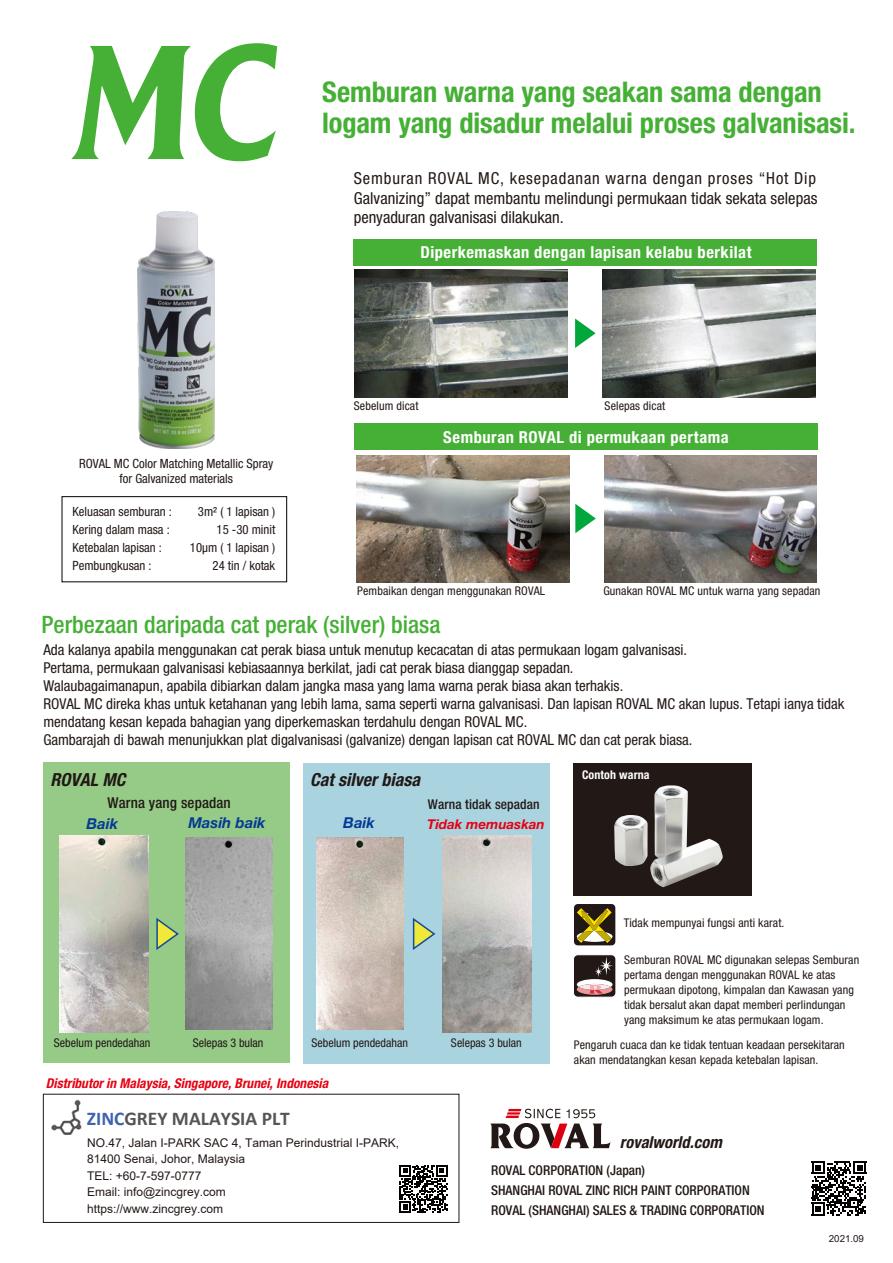
<style>
.page{position:relative;width:893px;height:1263px;background:#fff}
.page>*{position:absolute;margin:0;border:0;box-sizing:border-box;transform-origin:0 0}
.t1{font:700 condensed 28.5px/31.3px "Helvetica Neue LT Pro";letter-spacing:-.005em;color:#45b035}
.t2{font:500 condensed 24px "Helvetica Neue LT Pro";color:#45b035}
.t3{font:700 19.5px "Calibri";color:#545555}
.t4{font:italic 700 condensed 18px "Helvetica Neue LT Pro";color:#221815}
.t5{font:condensed 16.5px/19.8px "Helvetica Neue LT Pro";color:#221815;text-align:justify}
.t6{font:700 condensed 16.5px "Helvetica Neue LT Pro";letter-spacing:.03em;color:#fff}
.t7{font:italic 700 condensed 16.5px "Helvetica Neue LT Pro";color:#221815}
.t8{font:condensed 15px/18px "Helvetica Neue LT Pro";color:#221815}
.t9{font:italic 700 15px "Helvetica Neue LT Pro";color:#063994}
.t10{font:500 condensed 15px "Helvetica Neue LT Pro";letter-spacing:.01em;color:#221815}
.t11{font:500 condensed 13.5px/19.6px "Helvetica Neue LT Pro";color:#221815}
.t12{font:italic 700 condensed 13.5px "Helvetica Neue LT Pro";color:#e60012}
.t13{font:italic 700 13.5px "Helvetica Neue LT Pro";color:#e60012}
.t14{font:condensed 12.75px/15px "Helvetica Neue LT Pro";color:#221815;text-align:center}
.t15{font:condensed 12px/15px "Helvetica Neue LT Pro";letter-spacing:.01em;color:#221815}
.t16{font:12px/16.5px "Arial";color:#221815}
.t17{font:700 condensed 12px "Helvetica Neue LT Pro";letter-spacing:.01em;color:#fff}
.t18{font:9.75px "Arial";color:#221815}
.s1{color:#3f63ae}
</style>
<div class="page">
<div style="left:43px;top:1094px;width:416px;height:129px;border:1px solid #221815"></div>
<svg style="left:72px;top:43px;width:205px;height:118px"></svg>
<div style="left:354px;top:240px;width:463px;height:26px;background:#45b035"></div>
<div style="left:354px;top:424px;width:463px;height:26px;background:#45b035"></div>
<img style="left:357px;top:455px;width:212px;height:128px">
<img style="left:604px;top:455px;width:213px;height:128px">
<img style="left:603px;top:269px;width:212px;height:128px">
<img style="left:355px;top:269px;width:212px;height:128px">
<svg style="left:575px;top:318px;width:21px;height:30px"></svg>
<svg style="left:575px;top:504px;width:21px;height:29px"></svg>
<div style="left:62px;top:496px;width:225px;height:86px;border:1px solid #040000"></div>
<div style="left:43px;top:762px;width:247px;height:301px;background:#95cb87"></div>
<div style="left:303px;top:763px;width:247px;height:300px;background:#aad3e0"></div>
<img style="left:59px;top:835px;width:89px;height:197px">
<img style="left:185px;top:838px;width:87px;height:192px">
<img style="left:316px;top:838px;width:87px;height:192px">
<img style="left:442px;top:835px;width:90px;height:197px">
<img style="left:138px;top:211px;width:77px;height:238px">
<svg style="left:156px;top:918px;width:23px;height:32px"></svg>
<svg style="left:412px;top:918px;width:24px;height:32px"></svg>
<svg style="left:490px;top:1109px;width:120px;height:40px"></svg>
<div style="left:573px;top:955px;width:43px;height:42px;background:#221815;border-radius:4px"></div>
<div style="left:573px;top:954px;width:43px;height:44px;border:1px solid #fff;border-radius:4px"></div>
<svg style="left:577px;top:957px;width:36px;height:38px"></svg>
<div style="left:573px;top:903px;width:43px;height:43px;background:#221815;border-radius:4px"></div>
<div style="left:573px;top:903px;width:43px;height:43px;border:1px solid #fff;border-radius:4px"></div>
<svg style="left:577px;top:908px;width:35px;height:35px"></svg>
<div style="left:573px;top:763px;width:178px;height:132px;background:#221815"></div>
<img style="left:614px;top:785px;width:109px;height:102px">
<img style="left:51px;top:1099px;width:30px;height:35px">
<svg style="left:399px;top:1165px;width:48px;height:48px"></svg>
<svg style="left:812px;top:1161px;width:54px;height:55px"></svg>
<h1 class="t1" style="left:322px;top:76px;width:535px">Semburan warna yang seakan sama dengan logam yang disadur melalui proses galvanisasi.</h1>
<p class="t5" style="left:354px;top:168px;width:465px">Semburan ROVAL MC, kesepadanan warna dengan proses “Hot Dip Galvanizing” dapat membantu melindungi permukaan tidak sekata selepas penyaduran galvanisasi dilakukan.</p>
<p class="t6" style="left:420px;top:242px;width:333px">Diperkemaskan dengan lapisan kelabu berkilat</p>
<p class="t15" style="left:354px;top:398px;width:66px">Sebelum dicat</p>
<p class="t15" style="left:605px;top:398px;width:62px">Selepas dicat</p>
<p class="t14" style="left:79px;top:456px;width:196px">ROVAL MC Color Matching Metallic Spray for Galvanized materials</p>
<p class="t14" style="left:73px;top:504px;width:101px">Keluasan semburan :</p>
<p class="t14" style="left:198px;top:504px;width:79px">3m² ( 1 lapisan )</p>
<p class="t14" style="left:73px;top:522px;width:99px">Kering dalam masa :</p>
<p class="t14" style="left:217px;top:522px;width:60px">15 -30 minit</p>
<p class="t14" style="left:73px;top:540px;width:91px">Ketebalan lapisan :</p>
<p class="t14" style="left:190px;top:540px;width:87px">10μm ( 1 lapisan )</p>
<p class="t14" style="left:73px;top:558px;width:81px">Pembungkusan :</p>
<p class="t14" style="left:213px;top:558px;width:64px">24 tin / kotak</p>
<p class="t6" style="left:443px;top:427px;width:287px">Semburan ROVAL di permukaan pertama</p>
<p class="t15" style="left:357px;top:583px;width:189px">Pembaikan dengan menggunakan ROVAL</p>
<p class="t15" style="left:603px;top:583px;width:219px">Gunakan ROVAL MC untuk warna yang sepadan</p>
<h2 class="t2" style="left:42px;top:610px;width:400px">Perbezaan daripada cat perak (silver) biasa</h2>
<p class="t8" style="left:43px;top:640px;width:803px">Ada kalanya apabila menggunakan cat perak biasa untuk menutup kecacatan di atas permukaan logam galvanisasi.<br>Pertama, permukaan galvanisasi kebiasaannya berkilat, jadi cat perak biasa dianggap sepadan.<br>Walaubagaimanapun, apabila dibiarkan dalam jangka masa yang lama warna perak biasa akan terhakis.<br>ROVAL MC direka khas untuk ketahanan yang lebih lama, sama seperti warna galvanisasi. Dan lapisan ROVAL MC akan lupus. Tetapi ianya tidak mendatang kesan kepada bahagian yang diperkemaskan terdahulu dengan ROVAL MC.<br>Gambarajah di bawah menunjukkan plat digalvanisasi (galvanize) dengan lapisan cat ROVAL MC dan cat perak biasa.</p>
<p class="t4" style="left:51px;top:768px;width:77px">ROVAL MC</p>
<p class="t4" style="left:310px;top:768px;width:111px">Cat silver biasa</p>
<p class="t10" style="left:108px;top:793px;width:125px">Warna yang sepadan</p>
<p class="t11" style="left:428px;top:794px;width:113px">Warna tidak sepadan</p>
<p class="t9" style="left:188px;top:814px;width:79px">Masih baik</p>
<p class="t9" style="left:343px;top:814px;width:33px">Baik</p>
<p class="t13" style="left:427px;top:815px;width:119px">Tidak memuaskan</p>
<p class="t9" style="left:86px;top:814px;width:33px">Baik</p>
<p class="t17" style="left:582px;top:768px;width:69px">Contoh warna</p>
<p class="t15" style="left:54px;top:1035px;width:98px">Sebelum pendedahan</p>
<p class="t15" style="left:193px;top:1035px;width:72px">Selepas 3 bulan</p>
<p class="t15" style="left:312px;top:1035px;width:98px">Sebelum pendedahan</p>
<p class="t12" style="left:46px;top:1075px;width:284px">Distributor in Malaysia, Singapore, Brunei, Indonesia</p>
<h3 class="t3" style="left:87px;top:1105px;width:205px"><span class="s1">ZINC</span>GREY MALAYSIA PLT</h3>
<p class="t15" style="left:451px;top:1035px;width:72px">Selepas 3 bulan</p>
<p class="t15" style="left:624px;top:915px;width:162px">Tidak mempunyai fungsi anti karat.</p>
<p class="t15" style="left:624px;top:952px;width:237px">Semburan ROVAL MC digunakan selepas Semburan pertama dengan menggunakan ROVAL ke atas permukaan dipotong, kimpalan dan Kawasan yang tidak bersalut akan dapat memberi perlindungan yang maksimum ke atas permukaan logam.</p>
<p class="t15" style="left:574px;top:1037px;width:272px">Pengaruh cuaca dan ke tidak tentuan keadaan persekitaran akan mendatangkan kesan kepada ketebalan lapisan.</p>
<p class="t16" style="left:87px;top:1134px;width:314px">NO.47, Jalan I-PARK SAC 4, Taman Perindustrial I-PARK,<br>81400 Senai, Johor, Malaysia<br>TEL: +60-7-597-0777<br>Email: info@zincgrey.com<br>https://www.zincgrey.com</p>
<p class="t7" style="left:620px;top:1132px;width:103px">rovalworld.com</p>
<p class="t11" style="left:491px;top:1161px;width:275px">ROVAL CORPORATION (Japan)<br>SHANGHAI ROVAL ZINC RICH PAINT CORPORATION<br>ROVAL (SHANGHAI) SALES &amp; TRADING CORPORATION</p>
<p class="t18" style="left:829px;top:1232px;width:37px">2021.09</p>
</div>
